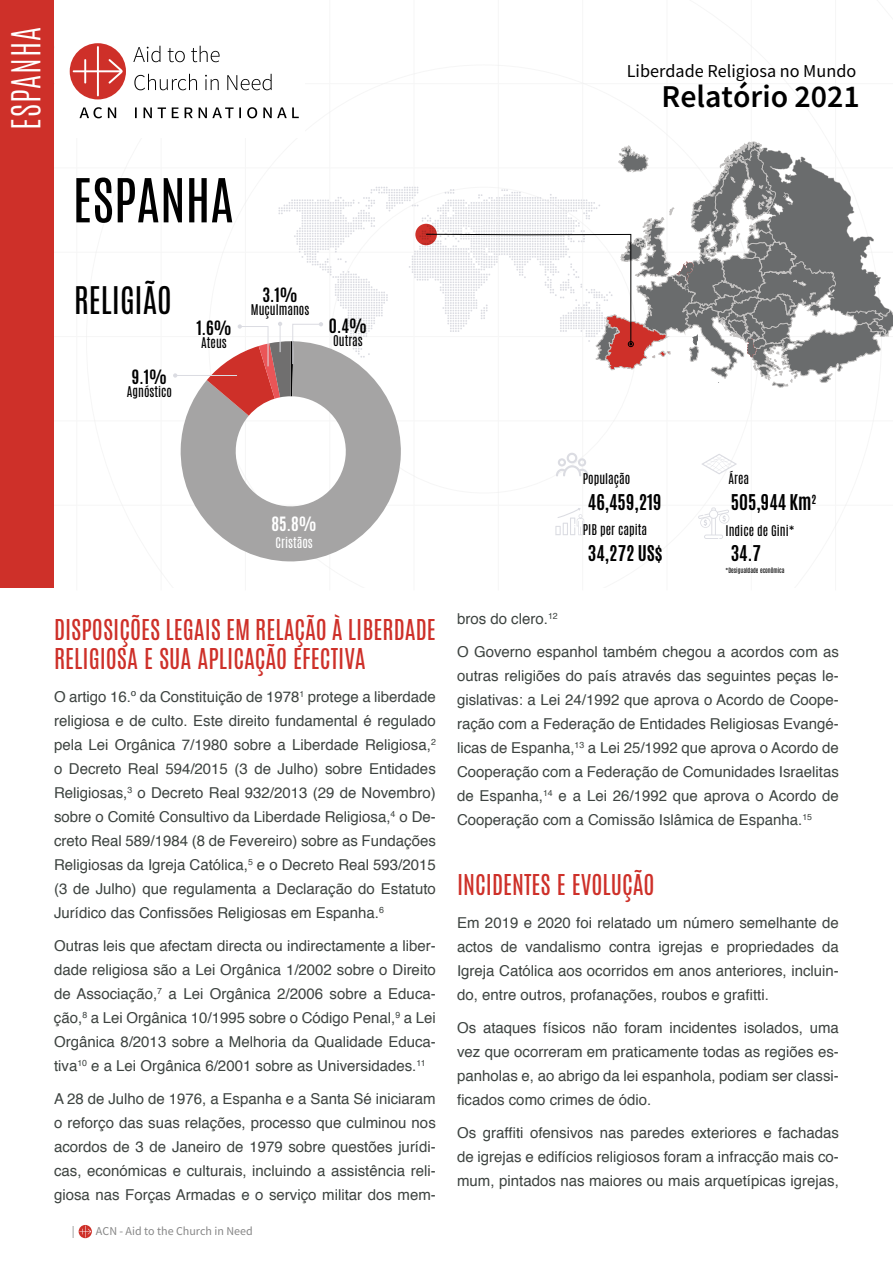
<style>
.page{position:relative;width:893px;height:1263px;background:#fff}
.page>*{position:absolute;margin:0;border:0;box-sizing:border-box;transform-origin:0 0}
.t1{font:51.45px "Antonio";color:#000}
.t2{font:300 33.3px "Antonio";letter-spacing:.025em;color:#fff}
.t3{font:600 31.8px "Source Sans Pro";color:#000}
.t4{font:31.8px "Antonio";color:#000}
.t5{font:24px/28.8px "Antonio";color:#ce3029}
.t6{font:700 18.15px "Antonio";color:#000}
.t7{font:18.15px "Source Sans Pro";color:#000}
.t8{font:700 16.5px "Antonio";color:#000}
.t9{font:700 16.5px "Antonio";color:#fff}
.t10{font:15px/24px "Helvetica";color:#3d4340;text-align:justify}
.t11{font:12.45px "Antonio";color:#000}
.t12{font:12.45px "Antonio";color:#fff}
.t13{font:12px "Source Sans Pro";color:#878787}
.t14{font:6px "Antonio";color:#000}
</style>
<div class="page">
<svg style="left:79px;top:1225px;width:12px;height:12px"></svg>
<hr style="left:77px;top:0;width:1px;height:590px;background:#ededed">
<hr style="left:161px;top:0;width:1px;height:590px;background:#ededed">
<hr style="left:245px;top:0;width:1px;height:590px;background:#ededed">
<hr style="left:329px;top:0;width:1px;height:590px;background:#ededed">
<hr style="left:414px;top:0;width:1px;height:590px;background:#ededed">
<hr style="left:498px;top:0;width:1px;height:590px;background:#ededed">
<hr style="left:582px;top:0;width:1px;height:590px;background:#ededed">
<hr style="left:667px;top:0;width:1px;height:590px;background:#ededed">
<hr style="left:751px;top:0;width:1px;height:590px;background:#ededed">
<hr style="left:835px;top:0;width:1px;height:590px;background:#ededed">
<hr style="left:12px;top:83px;width:881px;height:1px;background:#ededed">
<hr style="left:12px;top:168px;width:881px;height:1px;background:#ededed">
<hr style="left:12px;top:252px;width:881px;height:1px;background:#ededed">
<hr style="left:12px;top:336px;width:881px;height:1px;background:#ededed">
<hr style="left:12px;top:421px;width:881px;height:1px;background:#ededed">
<hr style="left:12px;top:505px;width:881px;height:1px;background:#ededed">
<div style="left:0;top:0;width:54px;height:587px;background:#ce3029"></div>
<div style="left:55px;top:0;width:249px;height:137px;background:#fff"></div>
<svg style="left:133px;top:46px;width:166px;height:72px"></svg>
<svg style="left:80px;top:107px;width:36px;height:11px"></svg>
<div style="left:70px;top:43px;width:56px;height:56px;background:#ce3029;border-radius:50%"></div>
<svg style="left:73px;top:46px;width:50px;height:50px"></svg>
<svg style="left:556px;top:453px;width:32px;height:24px"></svg>
<svg style="left:555px;top:508px;width:29px;height:27px"></svg>
<svg style="left:698px;top:507px;width:31px;height:32px"></svg>
<svg style="left:702px;top:454px;width:35px;height:20px"></svg>
<svg style="left:179px;top:380px;width:223px;height:183px;fill:#a5a4a4"></svg>
<svg style="left:173px;top:373px;width:4px;height:5px"></svg>
<hr style="left:175px;top:375px;width:62px;height:1px;background:#dbdce2">
<svg style="left:207px;top:142px;width:686px;height:274px"></svg>
<h2 class="t2" style="left:2px;top:130px;width:104px;rotate:-90deg">ESPANHA</h2>
<h1 class="t1" style="left:73px;top:163px;width:163px">ESPANHA</h1>
<h3 class="t4" style="left:74px;top:277px;width:99px">RELIGIÃO</h3>
<p class="t8" style="left:132px;top:364px;width:37px">9.1%</p>
<p class="t11" style="left:127px;top:382px;width:47px">Agnóstico</p>
<p class="t8" style="left:196px;top:315px;width:37px">1.6%</p>
<p class="t11" style="left:201px;top:333px;width:27px">Ateus</p>
<p class="t8" style="left:262px;top:283px;width:37px">3.1%</p>
<p class="t11" style="left:251px;top:301px;width:60px">Muçulmanos</p>
<p class="t8" style="left:329px;top:313px;width:39px">0.4%</p>
<p class="t11" style="left:333px;top:331px;width:31px">Outras</p>
<p class="t7" style="left:627px;top:60px;width:231px">Liberdade Religiosa no Mundo</p>
<h3 class="t3" style="left:662px;top:76px;width:200px">Relatório 2021</h3>
<p class="t9" style="left:272px;top:511px;width:47px">85.8%</p>
<p class="t12" style="left:276px;top:533px;width:39px">Cristãos</p>
<h3 class="t5" style="left:54px;top:615px;width:383px">DISPOSIÇÕES LEGAIS EM RELAÇÃO À LIBERDADE<br>RELIGIOSA E SUA APLICAÇÃO EFECTIVA</h3>
<p class="t10" style="left:54px;top:685px;width:383px">O artigo 16.º da Constituição de 1978<sup>1</sup> protege a liberdade religiosa e de culto. Este direito fundamental é regulado pela Lei Orgânica 7/1980 sobre a Liberdade Religiosa,<sup>2 </sup>o Decreto Real 594/2015 (3 de Julho) sobre Entidades Religiosas,<sup>3</sup> o Decreto Real 932/2013 (29 de Novembro) sobre o Comité Consultivo da Liberdade Religiosa,<sup>4</sup> o De&shy;creto Real 589/1984 (8 de Fevereiro) sobre as Fundações Religiosas da Igreja Católica,<sup>5</sup> e o Decreto Real 593/2015 (3 de Julho) que regulamenta a Declaração do Estatuto Jurídico das Confissões Religiosas em Espanha.<sup>6</sup></p>
<p class="t10" style="left:54px;top:934px;width:383px">Outras leis que afectam directa ou indirectamente a liber&shy;dade religiosa são a Lei Orgânica 1/2002 sobre o Direito de Associação,<sup>7</sup> a Lei Orgânica 2/2006 sobre a Educa&shy;ção,<sup>8</sup> a Lei Orgânica 10/1995 sobre o Código Penal,<sup>9</sup> a Lei Orgânica 8/2013 sobre a Melhoria da Qualidade Educa&shy;tiva<sup>10</sup> e a Lei Orgânica 6/2001 sobre as Universidades.<sup>11</sup></p>
<p class="t10" style="left:54px;top:1087px;width:383px">A 28 de Julho de 1976, a Espanha e a Santa Sé iniciaram o reforço das suas relações, processo que culminou nos acordos de 3 de Janeiro de 1979 sobre questões jurídi&shy;cas, económicas e culturais, incluindo a assistência reli&shy;giosa nas Forças Armadas e o serviço militar dos mem-</p>
<p class="t13" style="left:72px;top:1223px;width:4px">|</p>
<p class="t13" style="left:96px;top:1223px;width:158px">ACN - Aid to the Church in Need</p>
<p class="t11" style="left:583px;top:470px;width:49px">População</p>
<p class="t6" style="left:588px;top:488px;width:75px">46,459,219</p>
<p class="t11" style="left:583px;top:521px;width:66px">PIB per capita</p>
<p class="t6" style="left:588px;top:539px;width:76px">34,272 US$</p>
<p class="t11" style="left:729px;top:470px;width:22px">Área</p>
<p class="t6" style="left:731px;top:488px;width:87px">505,944 Km<sup>2</sup></p>
<p class="t11" style="left:726px;top:521px;width:71px">Indice de Gini*</p>
<p class="t14" style="left:726px;top:565px;width:61px">*Desigualdade econômica</p>
<p class="t6" style="left:731px;top:540px;width:32px">34.7</p>
<p class="t10" style="left:457px;top:607px;width:102px">bros do clero.<sup>12</sup></p>
<p class="t10" style="left:457px;top:640px;width:383px">O Governo espanhol também chegou a acordos com as outras religiões do país através das seguintes peças le&shy;gislativas: a Lei 24/1992 que aprova o Acordo de Coope&shy;ração com a Federação de Entidades Religiosas Evangé&shy;licas de Espanha,<sup>13</sup> a Lei 25/1992 que aprova o Acordo de Cooperação com a Federação de Comunidades Israelitas de Espanha,<sup>14</sup> e a Lei 26/1992 que aprova o Acordo de Cooperação com a Comissão Islâmica de Espanha.<sup>15</sup></p>
<h3 class="t5" style="left:457px;top:871px;width:199px">INCIDENTES E EVOLUÇÃO</h3>
<p class="t10" style="left:457px;top:912px;width:383px">Em 2019 e 2020 foi relatado um número semelhante de actos de vandalismo contra igrejas e propriedades da Igreja Católica aos ocorridos em anos anteriores, incluin&shy;do, entre outros, profanações, roubos e grafitti.</p>
<p class="t10" style="left:457px;top:1017px;width:383px">Os ataques físicos não foram incidentes isolados, uma vez que ocorreram em praticamente todas as regiões es&shy;panholas e, ao abrigo da lei espanhola, podiam ser classi&shy;ficados como crimes de ódio.</p>
<p class="t10" style="left:457px;top:1122px;width:383px">Os graffiti ofensivos nas paredes exteriores e fachadas de igrejas e edifícios religiosos foram a infracção mais co&shy;mum, pintados nas maiores ou mais arquetípicas igrejas,</p>
</div>
